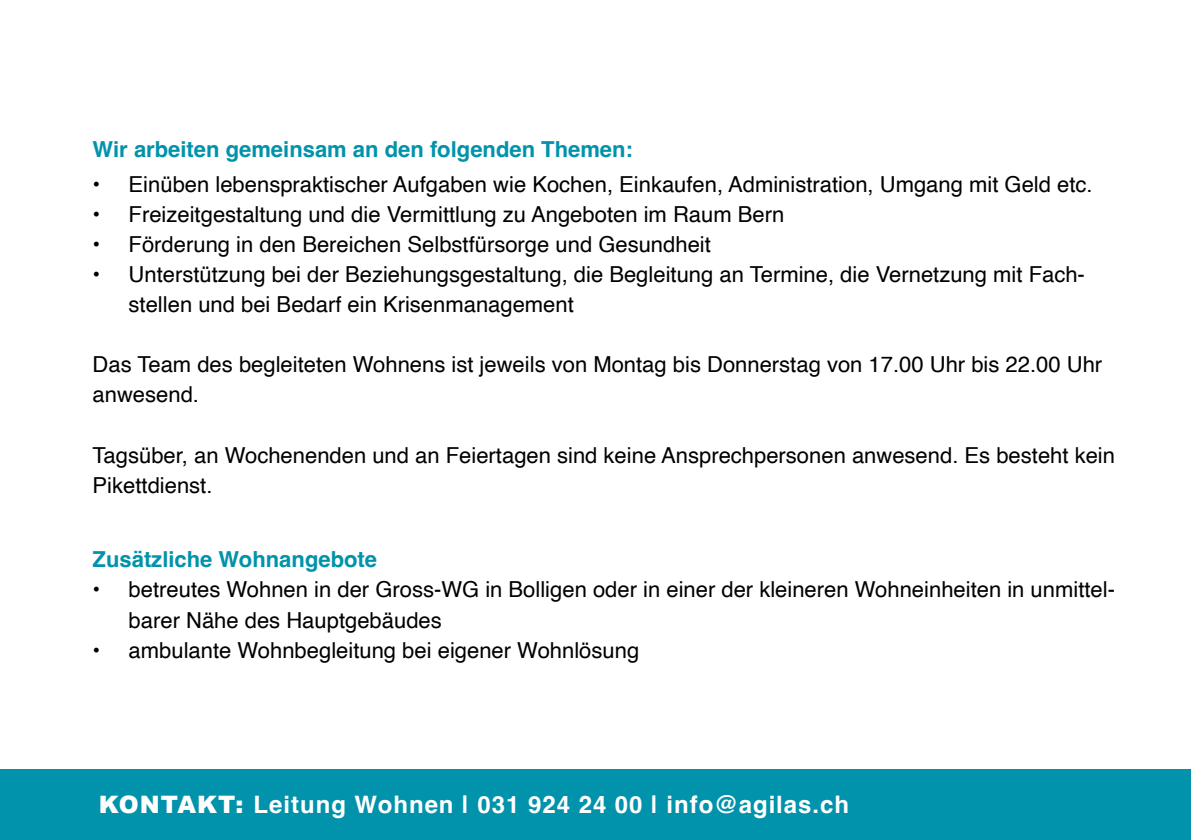
<style>
.page{position:relative;width:1191px;height:840px;background:#fff}
.page>*{position:absolute;margin:0;border:0;box-sizing:border-box;transform-origin:0 0}
.t1{font:700 24px "Helvetica";letter-spacing:.04em;color:#fff}
.t2{font:22px/30px "Helvetica";color:#000}
.t3{font:700 22px "Helvetica";color:#0093ab}
.s1{font-family:"Arial";font-weight:900}
</style>
<div class="page">
<div style="left:0;top:768px;width:1191px;height:71px;background:#0093ab"></div>
<p class="t3" style="left:93px;top:135px;width:542px">Wir arbeiten gemeinsam an den folgenden Themen:</p>
<p class="t2" style="left:93px;top:170px;width:1001px">• Einüben lebenspraktischer Aufgaben wie Kochen, Einkaufen, Administration, Umgang mit Geld etc.</p>
<p class="t2" style="left:93px;top:200px;width:693px">• Freizeitgestaltung und die Vermittlung zu Angeboten im Raum Bern</p>
<p class="t2" style="left:93px;top:230px;width:620px">• Förderung in den Bereichen Selbstfürsorge und Gesundheit</p>
<p class="t2" style="left:129px;top:260px;width:957px;text-indent:-36px">• Unterstützung bei der Beziehungsgestaltung, die Begleitung an Termine, die Vernetzung mit Fach&shy;stellen und bei Bedarf ein Krisenmanagement</p>
<p class="t2" style="left:93px;top:350px;width:1011px">Das Team des begleiteten Wohnens ist jeweils von Montag bis Donnerstag von 17.00 Uhr bis 22.00 Uhr anwesend.</p>
<p class="t2" style="left:93px;top:440px;width:1024px">Tagsüber, an Wochenenden und an Feiertagen sind keine Ansprechpersonen anwesend. Es besteht kein<br>Pikettdienst.</p>
<p class="t3" style="left:93px;top:546px;width:286px">Zusätzliche Wohnangebote</p>
<p class="t2" style="left:129px;top:575px;width:988px;text-indent:-36px">• betreutes Wohnen in der Gross-WG in Bolligen oder in einer der kleineren Wohneinheiten in unmittel&shy;barer Nähe des Hauptgebäudes</p>
<p class="t2" style="left:93px;top:635px;width:548px">• ambulante Wohnbegleitung bei eigener Wohnlösung</p>
<p class="t1" style="left:99px;top:789px;width:752px"><span class="s1">KONTAKT:</span> Leitung Wohnen | 031 924 24 00 | info@agilas.ch</p>
</div>
